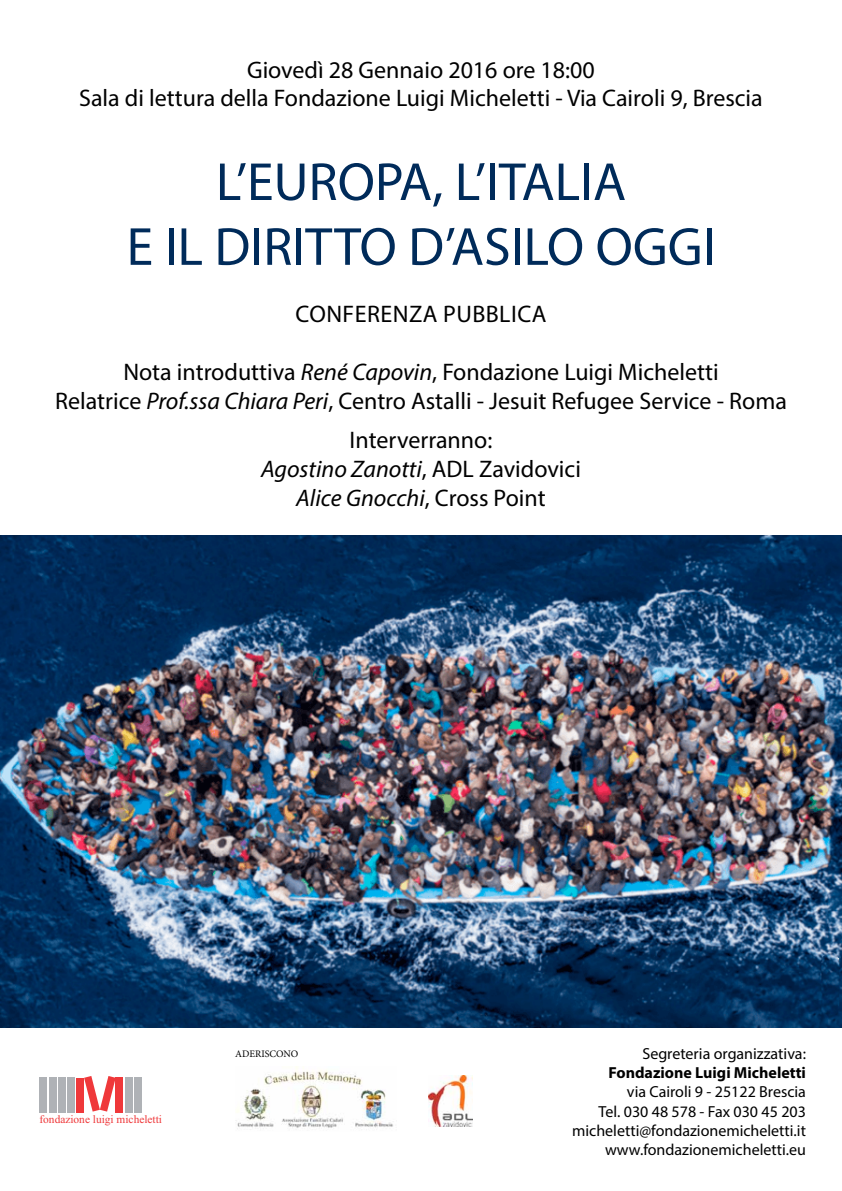
<style>
.page{position:relative;width:842px;height:1191px;background:#fff}
.page>*{position:absolute;margin:0;border:0;box-sizing:border-box;transform-origin:0 0}
.t1{font:54px/64.8px "Myriad Pro";color:#002b5a;text-align:center}
.t2{font:24px/28.8px "Myriad Pro";color:#000;text-align:center}
.t3{font:16px/19.2px "Myriad Pro";color:#000;text-align:right}
.t4{font:700 16px "Myriad Pro";color:#000}
.t5{font:11.4px "Times New Roman";color:#ef383a}
.t6{font:10px "Minion Pro";color:#000}
.s1{font-style:italic}
</style>
<div class="page">
<img style="left:0;top:536px;width:842px;height:492px">
<div style="left:40px;top:1077px;width:7px;height:35px;background:#afb2b6"></div>
<div style="left:49px;top:1077px;width:7px;height:35px;background:#afb2b6"></div>
<div style="left:58px;top:1077px;width:7px;height:35px;background:#afb2b6"></div>
<div style="left:68px;top:1077px;width:7px;height:35px;background:#afb2b6"></div>
<div style="left:125px;top:1077px;width:7px;height:35px;background:#afb2b6"></div>
<div style="left:134px;top:1077px;width:8px;height:35px;background:#afb2b6"></div>
<div style="left:77px;top:1077px;width:7px;height:35px;background:#ef383a"></div>
<div style="left:116px;top:1077px;width:7px;height:35px;background:#ef383a"></div>
<svg style="left:84px;top:1076px;width:32px;height:35px"></svg>
<img style="left:236px;top:1066px;width:157px;height:63px">
<img style="left:428px;top:1076px;width:45px;height:50px">
<p class="t2" style="left:79px;top:55px;width:685px">Giovedì 28 Gennaio 2016 ore 18:00<br>Sala di lettura della Fondazione Luigi Micheletti - Via Cairoli 9, Brescia</p>
<h1 class="t1" style="left:127px;top:149px;width:590px">L’EUROPA, L’ITALIA<br>E IL DIRITTO D’ASILO OGGI</h1>
<p class="t2" style="left:295px;top:300px;width:60px">Confere</p>
<p class="t2" style="left:393px;top:300px;width:64px">nza pubblica</p>
<p class="t2" style="left:55px;top:357px;width:733px">Nota introduttiva <span class="s1">René Capovin</span>, Fondazione Luigi Micheletti<br>Relatrice <span class="s1">Prof.ssa Chiara Peri</span>, Centro Astalli - Jesuit Refugee Service - Roma</p>
<p class="t2" style="left:261px;top:425px;width:321px">Interverranno:<br><span class="s1">Agostino Zanotti</span>, ADL Zavidovici<br><span class="s1">Alice Gnocchi</span>, Cross Point</p>
<p class="t5" style="left:40px;top:1111px;width:124px">fondazione luigi micheletti</p>
<p class="t6" style="left:235px;top:1047px;width:65px">ADERISCONO</p>
<p class="t3" style="left:642px;top:1043px;width:165px">Segreteria organizzativa:</p>
<p class="t4" style="left:608px;top:1062px;width:199px">Fondazione Luigi Micheletti</p>
<p class="t3" style="left:572px;top:1082px;width:235px">via Cairoli 9 - 25122 Brescia<br>Tel. 030 48 578 - Fax 030 45 203 micheletti@fondazionemicheletti.it www.fondazionemicheletti.eu</p>
</div>
